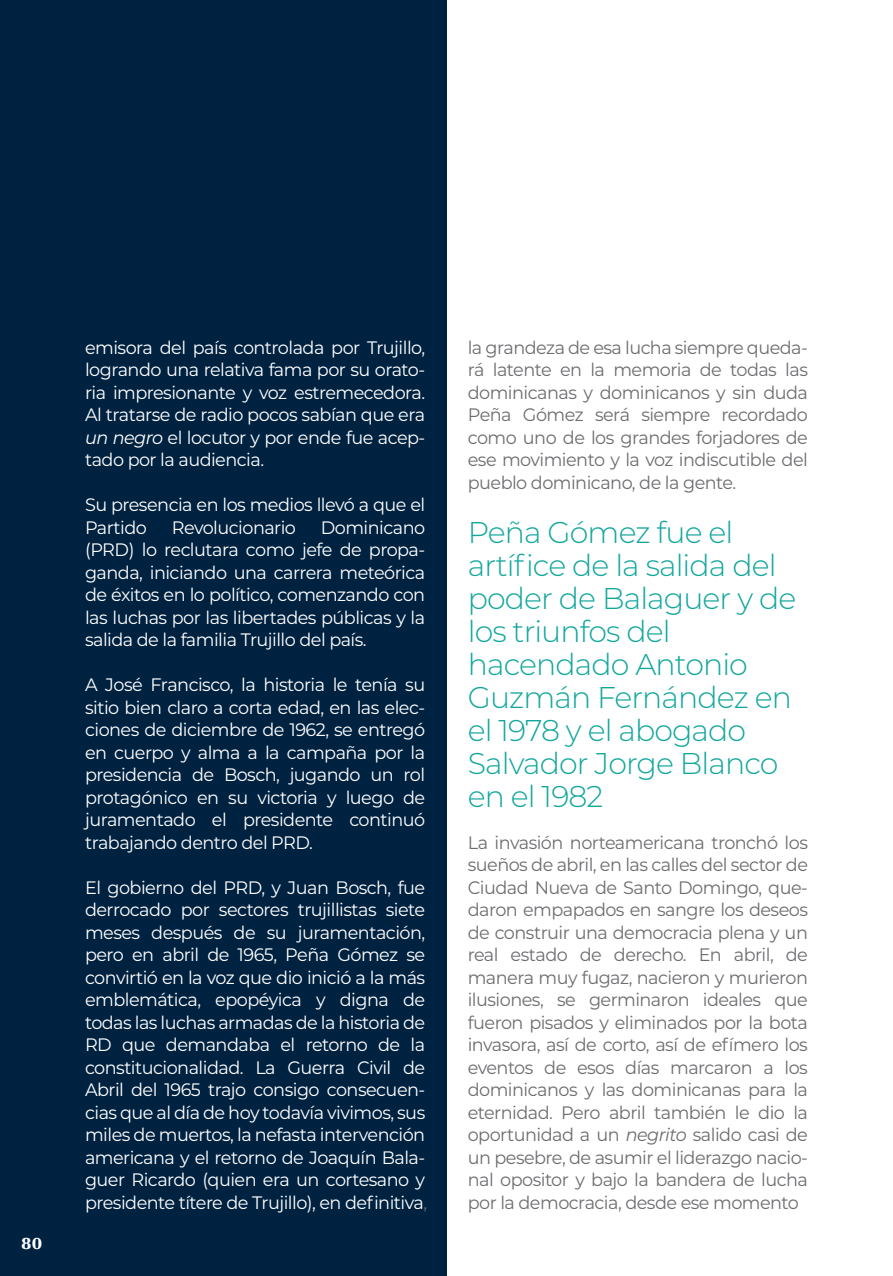
<style>
.page{position:relative;width:893px;height:1276px;background:#fff}
.page>*{position:absolute;margin:0;border:0;box-sizing:border-box;transform-origin:0 0}
.t1{font:300 30px/33px "Montserrat";letter-spacing:-.03em;color:#12a79d}
.t2{font:18px/22.5px "Montserrat";letter-spacing:-.03em;color:#fff;text-align:justify}
.t3{font:18px/22.5px "Montserrat";letter-spacing:-.03em;color:#6c6d70;text-align:justify}
.t4{font:700 15px "DejaVu Serif";color:#fff}
.s1{font-style:italic}
.s2{color:#6c6d70}
</style>
<div class="page">
<div style="left:0;top:0;width:446px;height:1276px;background:#002241"></div>
<p class="t4" style="left:21px;top:1231px;width:22px">80</p>
<p class="t2" style="left:85px;top:335px;width:342px">emisora del país controlada por Trujillo, logrando una relativa fama por su orato&shy;ria impresionante y voz estremecedora.<br>Al tratarse de radio pocos sabían que era <span class="s1">un negro</span> el locutor y por ende fue acep&shy;tado por la audiencia.</p>
<p class="t2" style="left:85px;top:493px;width:342px">Su presencia en los medios llevó a que el<br>Partido</p>
<p class="t2" style="left:85px;top:515px;width:342px;text-indent:236px">Dominicano (PRD) lo reclutara como jefe de propa&shy;ganda, iniciando una carrera meteórica de éxitos en lo político, comenzando con las luchas por las libertades públicas y la salida de la familia Trujillo del país.</p>
<p class="t2" style="left:85px;top:673px;width:342px">A José Francisco, la historia le tenía su sitio bien claro a corta edad, en las elec&shy;ciones de diciembre de 1962, se entregó en cuerpo y alma a la campaña por la presidencia de Bosch, jugando un rol protagónico en su victoria y luego de juramentado el presidente continuó trabajando dentro del PRD.</p>
<p class="t2" style="left:85px;top:875px;width:344px">El gobierno del PRD, y Juan Bosch, fue derrocado por sectores trujillistas siete meses después de su juramentación, pero en abril de 1965, Peña Gómez se convirtió en la voz que dio inició a la más emblemática, epopéyica y digna de todas las luchas armadas de la historia de RD que demandaba el retorno de la constitucionalidad. La Guerra Civil de Abril del 1965 trajo consigo consecuen&shy;cias que al día de hoy todavía vivimos, sus miles de muertos, la nefasta intervención americana y el retorno de Joaquín Bala&shy;guer Ricardo (quien era un cortesano y presidente títere de Trujillo), en definitiva<span class="s2">,</span></p>
<p class="t2" style="left:172px;top:515px;width:126px">Revolucionario</p>
<p class="t3" style="left:468px;top:335px;width:342px">la grandeza de esa lucha siempre queda&shy;rá latente en la memoria de todas las dominicanas y dominicanos y sin duda Peña Gómez será siempre recordado como uno de los grandes forjadores de ese movimiento y la voz indiscutible del pueblo dominicano, de la gente.</p>
<h1 class="t1" style="left:468px;top:514px;width:330px">Peña Gómez fue el artífice de la salida del poder de Balaguer y de los triunfos del hacendado Antonio<br>Guzmán Fernández en el 1978 y el abogado<br>Salvador Jorge Blanco en el 1982</h1>
<p class="t3" style="left:468px;top:830px;width:342px">La invasión norteamericana tronchó los sueños de abril, en las calles del sector de Ciudad Nueva de Santo Domingo, que&shy;daron empapados en sangre los deseos de construir una democracia plena y un real estado de derecho. En abril, de manera muy fugaz, nacieron y murieron ilusiones, se germinaron ideales que fueron pisados y eliminados por la bota invasora, así de corto, así de efímero los eventos de esos días marcaron a los dominicanos y las dominicanas para la eternidad. Pero abril también le dio la oportunidad a un <span class="s1">negrito</span> salido casi de un pesebre, de asumir el liderazgo nacio&shy;nal opositor y bajo la bandera de lucha por la democracia, desde ese momento</p>
</div>
